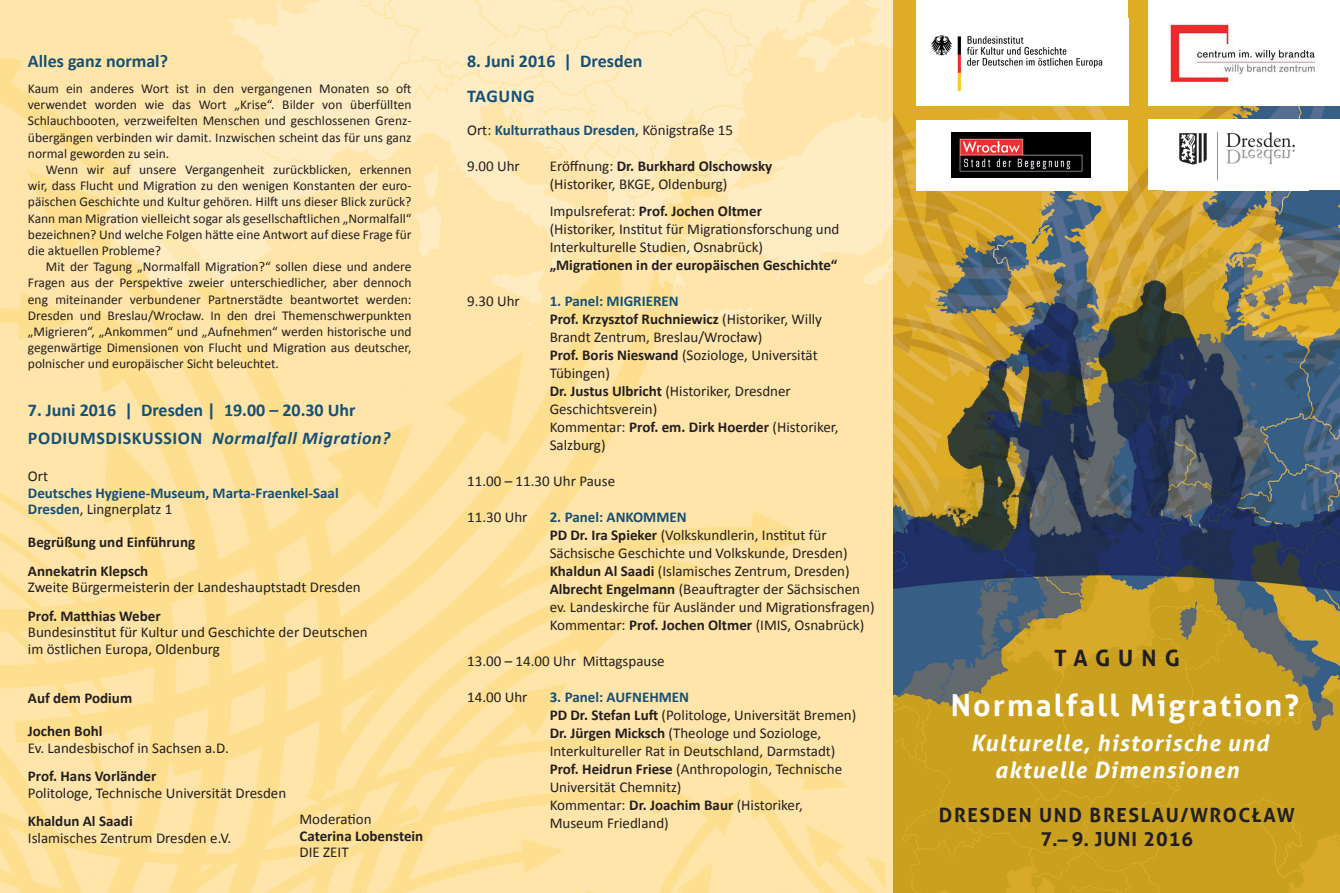
<style>
.page{position:relative;width:1340px;height:893px;background:#fff}
.page>*{position:absolute;margin:0;border:0;box-sizing:border-box;transform-origin:0 0}
.t1{font:700 30.3px "Aller";letter-spacing:.07em;color:#fff}
.t2{font:italic 700 22.5px/27px "Aller";letter-spacing:.05em;color:#fff;text-align:center}
.t3{font:700 22.5px "Aller";letter-spacing:.36em;color:#231f20}
.t4{font:700 19.5px/23.4px "Aller";letter-spacing:.08em;color:#231f20;text-align:center}
.t5{font:700 18px "Calibri";color:#165074}
.t6{font:italic 700 18px "Calibri";letter-spacing:.03em;color:#165074}
.t7{font:15px/18px "Calibri";color:#231f20}
.t8{font:700 15px "Calibri";color:#231f20}
.t9{font:700 15px/16.5px "Calibri";color:#165074}
.t10{font:13.5px/16.2px "Calibri";color:#231f20;text-align:justify}
.s1{font-style:normal}
.s2{font-weight:400;color:#231f20}
.s3{font-weight:700}
.s4{font-weight:400}
</style>
<div class="page">
<img style="left:0;top:0;width:884px;height:893px">
<img style="left:70px;top:0;width:823px;height:333px">
<img style="left:893px;top:0;width:446px;height:893px">
<div style="left:916px;top:0;width:211px;height:105px;background:#fff"></div>
<img style="left:931px;top:35px;width:172px;height:57px">
<img style="left:1148px;top:0;width:191px;height:105px">
<div style="left:1148px;top:120px;width:191px;height:70px;background:#fff"></div>
<img style="left:1179px;top:132px;width:116px;height:49px">
<div style="left:916px;top:120px;width:211px;height:70px;background:#fff"></div>
<img style="left:951px;top:133px;width:139px;height:44px">
<p class="t5" style="left:28px;top:50px;width:142px">Alles ganz normal?</p>
<p class="t10" style="left:28px;top:80px;width:385px">Kaum ein anderes Wort ist in den vergangenen Monaten so oft verwendet worden wie das Wort „Krise“. Bilder von überfüllten Schlauchbooten, verzweifelten Menschen und geschlossenen Grenz&shy;übergängen verbinden wir damit. Inzwischen scheint das für uns ganz normal geworden zu sein.</p>
<p class="t10" style="left:28px;top:161px;width:385px;text-indent:18px">Wenn wir auf unsere Vergangenheit zurückblicken, erkennen wir, dass Flucht und Migration zu den wenigen Konstanten der euro&shy;päischen Geschichte und Kultur gehören. Hilft uns dieser Blick zurück?<br>Kann man Migration vielleicht sogar als gesellschaftlichen „Normalfall“ bezeichnen? Und welche Folgen hätte eine Antwort auf diese Frage für die aktuellen Probleme?</p>
<p class="t10" style="left:28px;top:258px;width:385px;text-indent:18px">Mit der Tagung „Normalfall Migration?“ sollen diese und andere Fragen aus der Perspektive zweier unterschiedlicher, aber dennoch eng miteinander verbundener Partnerstädte beantwortet werden:<br>Dresden und Breslau/Wrocław. In den drei Themenschwerpunkten „Migrieren“, „Ankommen“ und „Aufnehmen“ werden historische und gegenwärtige Dimensionen von Flucht und Migration aus deutscher, polnischer und europäischer Sicht beleuchtet.</p>
<p class="t5" style="left:28px;top:399px;width:329px">7. Juni 2016 | Dresden | 19.00 – 20.30 Uhr</p>
<p class="t6" style="left:28px;top:427px;width:364px"><span class="s1">PODIUMSDISKUSSION</span> Normalfall Migration?</p>
<p class="t7" style="left:28px;top:467px;width:22px">Ort</p>
<p class="t9" style="left:28px;top:484px;width:312px">Deutsches Hygiene-Museum, Marta-Fraenkel-Saal<br>Dresden<span class="s2">, Lingnerplatz 1</span></p>
<p class="t8" style="left:28px;top:533px;width:169px">Begrüßung und Einführung</p>
<p class="t8" style="left:28px;top:561px;width:122px">Annekatrin Klepsch</p>
<p class="t7" style="left:28px;top:578px;width:334px">Zweite Bürgermeisterin der Landeshauptstadt Dresden</p>
<p class="t8" style="left:28px;top:606px;width:134px">Prof. Matthias Weber</p>
<p class="t7" style="left:28px;top:623px;width:341px;line-height:16.5px">Bundesinstitut für Kultur und Geschichte der Deutschen im östlichen Europa, Oldenburg</p>
<p class="t8" style="left:28px;top:689px;width:106px">Auf dem Podium</p>
<p class="t7" style="left:28px;top:722px;width:202px;line-height:16.5px"><span class="s3">Jochen Bohl<br></span>Ev. Landesbischof in Sachsen a.D.</p>
<p class="t7" style="left:28px;top:767px;width:260px;line-height:16.5px"><span class="s3">Prof. Hans Vorländer<br></span>Politologe, Technische Universität Dresden</p>
<p class="t7" style="left:28px;top:812px;width:205px;line-height:16.5px"><span class="s3">Khaldun Al Saadi<br></span>Islamisches Zentrum Dresden e.V.</p>
<p class="t7" style="left:299px;top:810px;width:74px">Moderation</p>
<p class="t8" style="left:299px;top:826px;width:125px">Caterina Lobenstein</p>
<p class="t7" style="left:299px;top:843px;width:51px">DIE ZEIT</p>
<p class="t5" style="left:467px;top:50px;width:177px">8. Juni 2016 | Dresden</p>
<p class="t5" style="left:467px;top:85px;width:69px">TAGUNG</p>
<p class="t9" style="left:467px;top:121px;width:267px"><span class="s2">Ort:</span> Kulturrathaus Dresden<span class="s2">, Königstraße 15</span></p>
<p class="t7" style="left:467px;top:156px;width:54px">9.00 Uhr</p>
<p class="t7" style="left:549px;top:156px;width:224px">Eröffnung: <span class="s3">Dr. Burkhard Olschowsky </span>(Historiker, BKGE, Oldenburg)</p>
<p class="t8" style="left:549px;top:202px;width:214px"><span class="s4">Impulsreferat:</span> Prof. Jochen Oltmer</p>
<p class="t7" style="left:549px;top:219px;width:291px">(Historiker, Institut für Migrationsforschung und<br>Interkulturelle Studien, Osnabrück)</p>
<p class="t8" style="left:549px;top:256px;width:289px">„Migrationen in der europäischen Geschichte“</p>
<p class="t7" style="left:467px;top:291px;width:54px">9.30 Uhr</p>
<p class="t9" style="left:549px;top:292px;width:131px">1. Panel: MIGRIEREN</p>
<p class="t7" style="left:549px;top:309px;width:274px"><span class="s3">Prof. Krzysztof Ruchniewicz</span> (Historiker, Willy Brandt Zentrum, Breslau/Wrocław)<br><span class="s3">Prof. Boris Nieswand</span> (Soziologe, Universität Tübingen)</p>
<p class="t7" style="left:549px;top:381px;width:243px"><span class="s3">Dr. Justus Ulbricht</span> (Historiker, Dresdner<br>Geschichtsverein)</p>
<p class="t7" style="left:549px;top:417px;width:290px">Kommentar: <span class="s3">Prof. em. Dirk Hoerder</span> (Historiker,<br>Salzburg)</p>
<p class="t7" style="left:467px;top:471px;width:149px">11.00 – 11.30 Uhr Pause</p>
<p class="t7" style="left:467px;top:507px;width:62px">11.30 Uhr</p>
<p class="t9" style="left:549px;top:508px;width:138px">2. Panel: ANKOMMEN</p>
<p class="t7" style="left:549px;top:525px;width:299px"><span class="s3">PD Dr. Ira Spieker</span> (Volkskundlerin, Institut für<br>Sächsische Geschichte und Volkskunde, Dresden)</p>
<p class="t7" style="left:549px;top:561px;width:301px"><span class="s3">Khaldun Al Saadi</span> (Islamisches Zentrum, Dresden)</p>
<p class="t7" style="left:549px;top:579px;width:326px"><span class="s3">Albrecht Engelmann</span> (Beauftragter der Sächsischen ev. Landeskirche für Ausländer und Migrationsfragen)</p>
<p class="t7" style="left:549px;top:615px;width:316px">Kommentar: <span class="s3">Prof. Jochen Oltmer</span> (IMIS, Osnabrück)</p>
<p class="t7" style="left:467px;top:651px;width:199px">13.00 – 14.00 Uhr Mittagspause</p>
<p class="t7" style="left:467px;top:687px;width:62px">14.00 Uhr</p>
<p class="t9" style="left:549px;top:688px;width:141px">3. Panel: AUFNEHMEN</p>
<p class="t7" style="left:549px;top:705px;width:308px"><span class="s3">PD Dr. Stefan Luft</span> (Politologe, Universität Bremen)</p>
<p class="t7" style="left:549px;top:723px;width:287px"><span class="s3">Dr. Jürgen Micksch</span> (Theologe und Soziologe,<br>Interkultureller Rat in Deutschland, Darmstadt)</p>
<p class="t7" style="left:549px;top:759px;width:294px"><span class="s3">Prof. Heidrun Friese</span> (Anthropologin, Technische<br>Universität Chemnitz)</p>
<p class="t7" style="left:549px;top:795px;width:254px">Kommentar: <span class="s3">Dr. Joachim Baur</span> (Historiker,<br>Museum Friedland)</p>
<p class="t3" style="left:1054px;top:644px;width:127px">TAGUNG</p>
<p class="t1" style="left:950px;top:686px;width:350px">Normalfall Migration?</p>
<p class="t2" style="left:970px;top:730px;width:299px">Kulturelle, historische und aktuelle Dimensionen</p>
<p class="t4" style="left:938px;top:804px;width:357px">DRESDEN UND BRESLAU/WROCŁAW<br>7.– 9. JUNI 2016</p>
</div>
